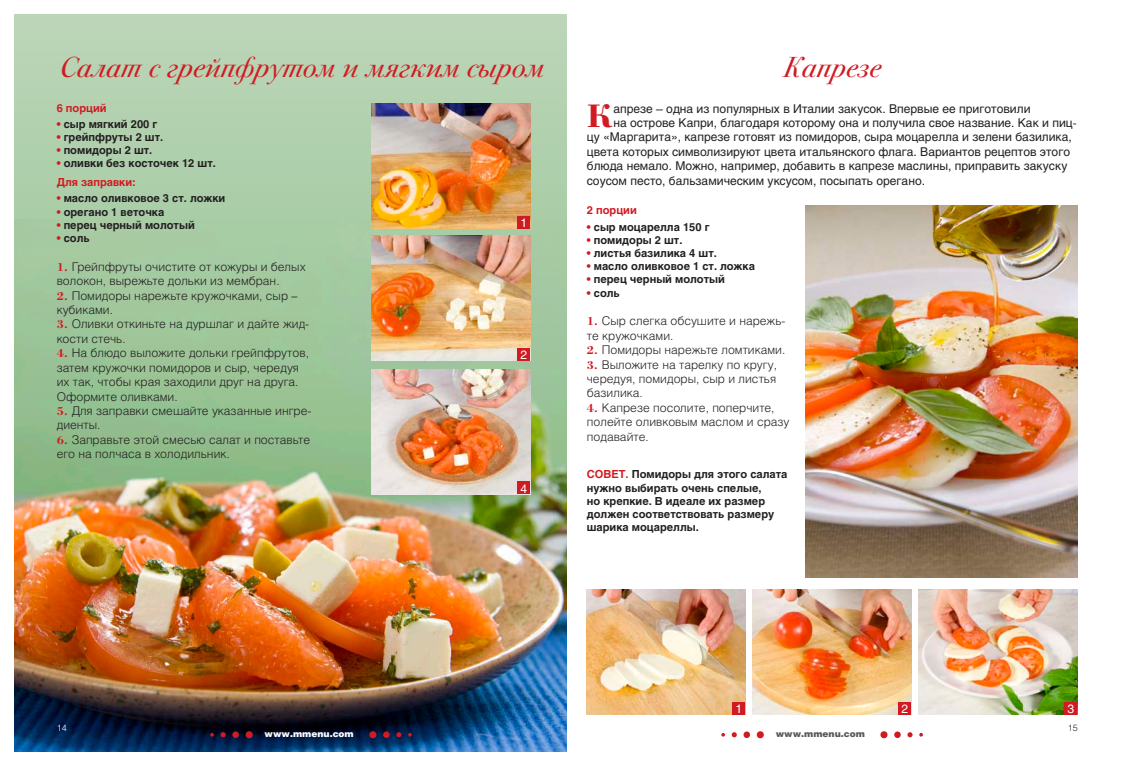
<style>
.page{position:relative;width:1134px;height:766px;background:#fff}
.page>*{position:absolute;margin:0;border:0;box-sizing:border-box;transform-origin:0 0}
.t1{font:700 33.6px "Borjomi C";color:#d01b22;scale:1.05 1}
.t2{font:italic 29px "Bodoni Sev C";letter-spacing:.02em;color:#d01b22}
.t3{font:300 12px/14.4px "Helios";color:#231f20}
.t4{font:12px "Helios";color:#231f20}
.t5{font:12px "Helios";color:#fff}
.t6{font:700 11px/13.2px "Helios";color:#231f20}
.t7{font:700 11px "Helios";color:#d01b22}
.t8{font:900 9px "Helios";color:#58595b}
.t9{font:900 9px "Helios";color:#fff}
.t10{font:300 9px "Helios";color:#231f20}
.t11{font:300 9px "Helios";color:#fff}
.s1{color:#d01b22}
.s2{font-family:"Borjomi C";font-weight:700;color:#d01b22}
</style>
<div class="page">
<img style="left:14px;top:472px;width:553px;height:279px">
<img style="left:805px;top:206px;width:272px;height:371px">
<div style="left:14px;top:14px;width:553px;height:458px;background:linear-gradient(to bottom,#bed7bb,#8fbd89)"></div>
<div style="left:246px;top:731px;width:7px;height:7px;background:#d01b22;border-radius:50%"></div>
<div style="left:232px;top:731px;width:7px;height:6px;background:#d01b22;border-radius:50%"></div>
<svg style="left:221px;top:732px;width:5px;height:5px"></svg>
<svg style="left:210px;top:732px;width:4px;height:4px"></svg>
<div style="left:369px;top:731px;width:7px;height:7px;background:#d01b22;border-radius:50%"></div>
<div style="left:383px;top:731px;width:7px;height:6px;background:#d01b22;border-radius:50%"></div>
<svg style="left:396px;top:732px;width:5px;height:5px"></svg>
<svg style="left:408px;top:732px;width:4px;height:4px"></svg>
<div style="left:757px;top:731px;width:7px;height:7px;background:#d01b22;border-radius:50%"></div>
<div style="left:743px;top:731px;width:7px;height:6px;background:#d01b22;border-radius:50%"></div>
<svg style="left:732px;top:732px;width:5px;height:5px"></svg>
<svg style="left:721px;top:733px;width:4px;height:3px"></svg>
<div style="left:880px;top:731px;width:7px;height:7px;background:#d01b22;border-radius:50%"></div>
<div style="left:894px;top:731px;width:7px;height:6px;background:#d01b22;border-radius:50%"></div>
<svg style="left:907px;top:732px;width:5px;height:5px"></svg>
<svg style="left:919px;top:733px;width:4px;height:3px"></svg>
<img style="left:587px;top:589px;width:158px;height:125px">
<div style="left:732px;top:702px;width:13px;height:12px;background:#d01b22"></div>
<img style="left:753px;top:589px;width:158px;height:125px">
<div style="left:898px;top:702px;width:13px;height:12px;background:#d01b22"></div>
<img style="left:919px;top:589px;width:158px;height:125px">
<div style="left:1064px;top:702px;width:13px;height:12px;background:#d01b22"></div>
<img style="left:372px;top:103px;width:158px;height:125px">
<div style="left:517px;top:216px;width:13px;height:12px;background:#d01b22"></div>
<img style="left:372px;top:236px;width:158px;height:125px">
<div style="left:517px;top:348px;width:13px;height:13px;background:#d01b22"></div>
<img style="left:372px;top:369px;width:158px;height:125px">
<div style="left:517px;top:481px;width:13px;height:13px;background:#d01b22"></div>
<h2 class="t2" style="left:60px;top:51px;width:485px">Салат с грейпфрутом и мягким сыром</h2>
<p class="t7" style="left:57px;top:101px;width:51px">6 порций</p>
<p class="t6" style="left:57px;top:117px;width:102px"><span class="s1">•</span> сыр мягкий 200 г</p>
<p class="t6" style="left:57px;top:130px;width:108px"><span class="s1">•</span> грейпфруты 2 шт.</p>
<p class="t6" style="left:57px;top:144px;width:97px"><span class="s1">•</span> помидоры 2 шт.</p>
<p class="t6" style="left:57px;top:154px;width:161px;line-height:18.9px"><span class="s1">•</span> оливки без косточек 12 шт.<br><span class="s1">Для заправки:</span></p>
<p class="t6" style="left:57px;top:192px;width:170px"><span class="s1">•</span> масло оливковое 3 ст. ложки</p>
<p class="t6" style="left:57px;top:205px;width:109px"><span class="s1">•</span> орегано 1 веточка</p>
<p class="t6" style="left:57px;top:218px;width:140px"><span class="s1">•</span> перец черный молотый</p>
<p class="t6" style="left:57px;top:231px;width:34px"><span class="s1">•</span> соль</p>
<p class="t3" style="left:57px;top:259px;width:250px"><span class="s2">1.</span> Грейпфруты очистите от кожуры и белых волокон, вырежьте дольки из мембран.</p>
<p class="t3" style="left:57px;top:288px;width:242px"><span class="s2">2.</span> Помидоры нарежьте кружочками, сыр – кубиками.</p>
<p class="t3" style="left:57px;top:317px;width:254px"><span class="s2">3.</span> Оливки откиньте на дуршлаг и дайте жид&shy;кости стечь.</p>
<p class="t3" style="left:57px;top:345px;width:254px"><span class="s2">4.</span> На блюдо выложите дольки грейпфрутов, затем кружочки помидоров и сыр, чередуя их так, чтобы края заходили друг на друга.<br>Оформите оливками.</p>
<p class="t3" style="left:57px;top:403px;width:256px"><span class="s2">5.</span> Для заправки смешайте указанные ингре&shy;диенты.</p>
<p class="t3" style="left:57px;top:432px;width:255px"><span class="s2">6.</span> Заправьте этой смесью салат и поставьте его на полчаса в холодильник.</p>
<p class="t5" style="left:520px;top:215px;width:8px">1</p>
<p class="t5" style="left:520px;top:348px;width:8px">2</p>
<p class="t5" style="left:520px;top:481px;width:8px">4</p>
<h2 class="t2" style="left:783px;top:51px;width:99px">Капрезе</h2>
<h1 class="t1" style="left:587px;top:96px;width:25px">К</h1>
<p class="t4" style="left:613px;top:101px;width:419px">апрезе – одна из популярных в Италии закусок. Впервые ее приготовили</p>
<p class="t4" style="left:613px;top:115px;width:465px">на острове Капри, благодаря которому она и получила свое название. Как и пиц-</p>
<p class="t4" style="left:587px;top:130px;width:486px">цу «Маргарита», капрезе готовят из помидоров, сыра моцарелла и зелени базилика,</p>
<p class="t4" style="left:587px;top:144px;width:485px">цвета которых символизируют цвета итальянского флага. Вариантов рецептов этого</p>
<p class="t4" style="left:587px;top:159px;width:482px">блюда немало. Можно, например, добавить в капрезе маслины, приправить закуску</p>
<p class="t4" style="left:587px;top:173px;width:340px">соусом песто, бальзамическим уксусом, посыпать орегано.</p>
<p class="t7" style="left:587px;top:204px;width:51px">2 порции</p>
<p class="t6" style="left:587px;top:220px;width:124px"><span class="s1">•</span> сыр моцарелла 150 г</p>
<p class="t6" style="left:587px;top:233px;width:97px"><span class="s1">•</span> помидоры 2 шт.</p>
<p class="t6" style="left:587px;top:246px;width:132px"><span class="s1">•</span> листья базилика 4 шт.</p>
<p class="t6" style="left:587px;top:259px;width:170px"><span class="s1">•</span> масло оливковое 1 ст. ложка</p>
<p class="t6" style="left:587px;top:273px;width:140px"><span class="s1">•</span> перец черный молотый</p>
<p class="t6" style="left:587px;top:286px;width:34px"><span class="s1">•</span> соль</p>
<p class="t3" style="left:587px;top:314px;width:200px"><span class="s2">1.</span> Сыр слегка обсушите и нарежь&shy;те кружочками.</p>
<p class="t3" style="left:587px;top:342px;width:200px"><span class="s2">2.</span> Помидоры нарежьте ломтиками.</p>
<p class="t3" style="left:587px;top:357px;width:192px;text-align:justify"><span class="s2">3.</span> Выложите на тарелку по кругу, чередуя, помидоры, сыр и листья базилика.</p>
<p class="t3" style="left:587px;top:400px;width:204px"><span class="s2">4.</span> Капрезе посолите, поперчите, полейте оливковым маслом и сразу подавайте.</p>
<p class="t6" style="left:587px;top:467px;width:202px"><span class="s1">Сов ет.</span> Помидоры для этого салата нужно выбирать очень спелые,<br>но крепкие. В идеале их размер должен соответствовать размеру шарика моцареллы.</p>
<p class="t11" style="left:57px;top:722px;width:12px">14</p>
<p class="t9" style="left:265px;top:727px;width:91px">www.mmenu.com</p>
<p class="t5" style="left:735px;top:702px;width:8px">1</p>
<p class="t5" style="left:901px;top:702px;width:8px">2</p>
<p class="t5" style="left:1067px;top:702px;width:8px">3</p>
<p class="t8" style="left:776px;top:727px;width:91px">www.mmenu.com</p>
<p class="t10" style="left:1068px;top:722px;width:12px">15</p>
</div>
